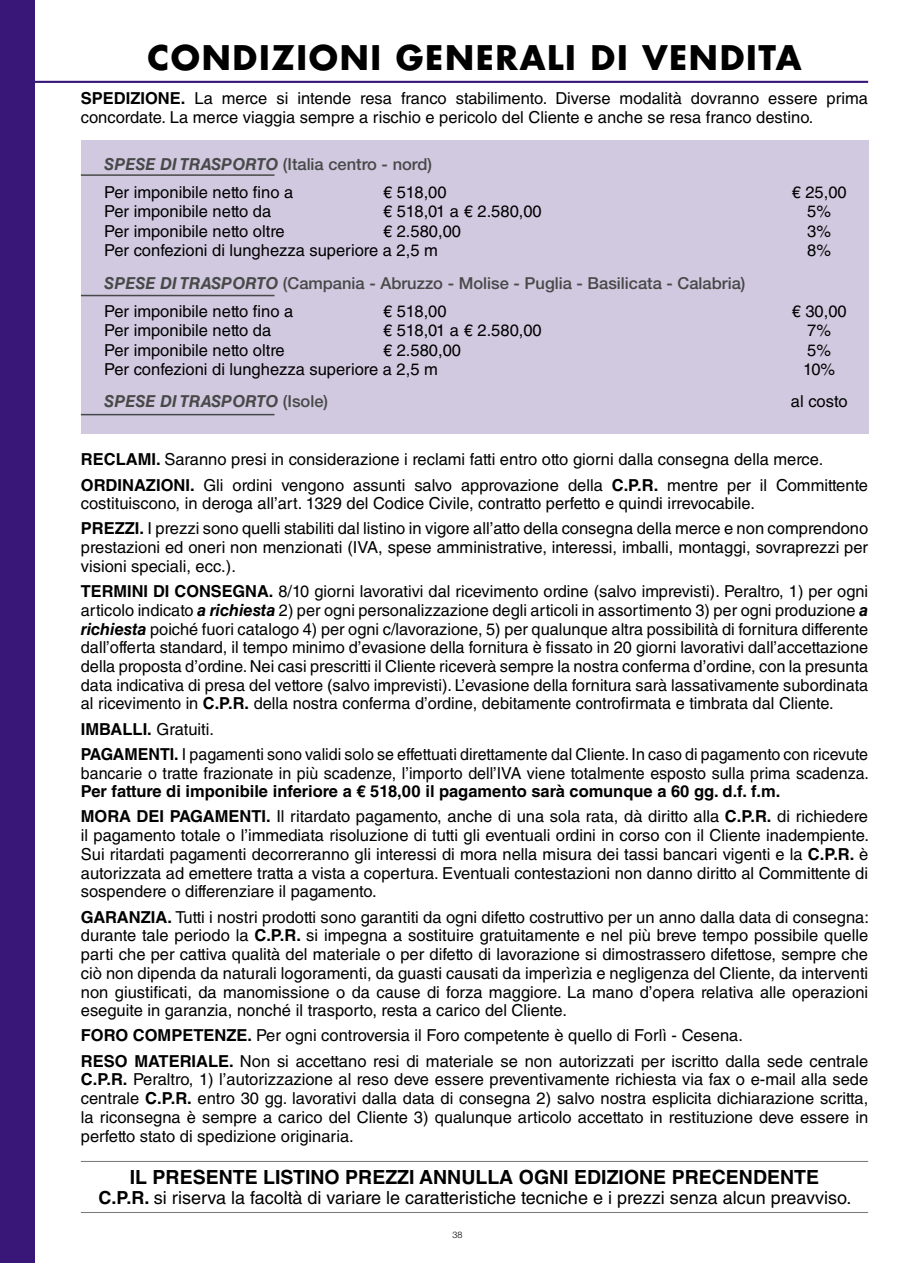
<style>
.page{position:relative;width:915px;height:1263px;background:#fff}
.page>*{position:absolute;margin:0;border:0;box-sizing:border-box;transform-origin:0 0}
.t1{font:700 33px "Futura Std";letter-spacing:.05em;color:#000}
.t2{font:700 19.5px "Helvetica LT Std";color:#000}
.t3{font:18px "Helvetica LT Std";color:#000}
.t4{font:16.5px/18.8px "Helvetica LT Std";color:#000}
.t5{font:700 16.5px/25.2px "Helvetica LT Std";color:#000}
.t6{font:500 16.5px "Helvetica Neue LT Std";color:#484848}
.t7{font:italic 700 16.5px "Helvetica LT Std";color:#484848}
.t8{font:300 9px "Helvetica Neue LT Std";color:#000}
.s1{font-weight:700}
.s2{font-family:"Helvetica LT Std";font-weight:700;font-style:italic}
.s3{font-family:"Helvetica Neue LT Std";font-weight:500;font-style:normal}
.s4{font-weight:700;font-style:italic}
.s5{font-weight:400}
</style>
<div class="page">
<div style="left:81px;top:140px;width:786px;height:294px;background:#d0c9e0"></div>
<div style="left:0;top:0;width:34px;height:1263px;background:#381778"></div>
<hr style="left:34px;top:81px;width:833px;height:2px;background:#381778">
<hr style="left:81px;top:174px;width:193px;height:2px;background:#484848">
<hr style="left:81px;top:295px;width:193px;height:1px;background:#484848">
<hr style="left:81px;top:414px;width:193px;height:1px;background:#484848">
<hr style="left:81px;top:1212px;width:786px;height:1px;background:#7c7c7c">
<hr style="left:81px;top:1161px;width:786px;height:1px;background:#7c7c7c">
<h1 class="t1" style="left:147px;top:35px;width:655px">CONDIZIONI GENERALI DI VENDITA</h1>
<p class="t4" style="left:81px;top:88px;width:788px;line-height:19.5px"><span class="s1">SPEDIZIONE.</span> La merce si intende resa franco stabilimento. Diverse modalità dovranno essere prima concordate. La merce viaggia sempre a rischio e pericolo del Cliente e anche se resa franco destino.</p>
<p class="t6" style="left:104px;top:154px;width:329px"><span class="s2">SPESE DI TRASPORTO</span> (Italia centro - nord)</p>
<p class="t4" style="left:104px;top:183px;width:190px">Per imponibile netto fino a</p>
<p class="t4" style="left:383px;top:183px;width:65px">€ 518,00</p>
<p class="t4" style="left:791px;top:183px;width:57px">€ 25,00</p>
<p class="t4" style="left:104px;top:202px;width:168px">Per imponibile netto da</p>
<p class="t4" style="left:383px;top:202px;width:160px">€ 518,01 a € 2.580,00</p>
<p class="t4" style="left:807px;top:202px;width:25px">5%</p>
<p class="t4" style="left:104px;top:222px;width:182px">Per imponibile netto oltre</p>
<p class="t4" style="left:383px;top:222px;width:79px">€ 2.580,00</p>
<p class="t4" style="left:807px;top:222px;width:25px">3%</p>
<p class="t4" style="left:104px;top:241px;width:335px">Per confezioni di lunghezza superiore a 2,5 m</p>
<p class="t4" style="left:807px;top:241px;width:25px">8%</p>
<p class="t6" style="left:104px;top:273px;width:642px"><span class="s2">SPESE DI TRASPORTO</span> (Campania - Abruzzo - Molise - Puglia - Basilicata - Calabria)</p>
<p class="t4" style="left:104px;top:301px;width:190px">Per imponibile netto fino a</p>
<p class="t4" style="left:383px;top:301px;width:65px">€ 518,00</p>
<p class="t4" style="left:791px;top:301px;width:57px">€ 30,00</p>
<p class="t4" style="left:104px;top:321px;width:168px">Per imponibile netto da</p>
<p class="t4" style="left:383px;top:321px;width:160px">€ 518,01 a € 2.580,00</p>
<p class="t4" style="left:807px;top:321px;width:25px">7%</p>
<p class="t4" style="left:104px;top:340px;width:182px">Per imponibile netto oltre</p>
<p class="t4" style="left:383px;top:340px;width:79px">€ 2.580,00</p>
<p class="t4" style="left:807px;top:340px;width:25px">5%</p>
<p class="t4" style="left:104px;top:360px;width:335px">Per confezioni di lunghezza superiore a 2,5 m</p>
<p class="t4" style="left:802px;top:360px;width:34px">10%</p>
<p class="t7" style="left:104px;top:391px;width:225px">SPESE DI TRASPORTO <span class="s3">(Isole)</span></p>
<p class="t4" style="left:790px;top:392px;width:58px">al costo</p>
<p class="t4" style="left:81px;top:447px;width:788px;line-height:25.2px"><span class="s1">RECLAMI.</span> Saranno presi in considerazione i reclami fatti entro otto giorni dalla consegna della merce.<br><span class="s1">ORDINAZIONI.</span> Gli ordini vengono assunti salvo approvazione della <span class="s1">C.P.R.</span> mentre per il Committente</p>
<p class="t4" style="left:81px;top:491px;width:788px;line-height:25.2px">costituiscono, in deroga all’art. 1329 del Codice Civile, contratto perfetto e quindi irrevocabile.<br><span class="s1">PREZZI.</span> I prezzi sono quelli stabiliti dal listino in vigore all’atto della consegna della merce e non comprendono</p>
<p class="t4" style="left:81px;top:538px;width:788px">prestazioni ed oneri non menzionati (IVA, spese amministrative, interessi, imballi, montaggi, sovraprezzi per visioni speciali, ecc.).</p>
<p class="t4" style="left:81px;top:582px;width:788px;text-align:justify"><span class="s1">TERMINI DI CONSEGNA.</span> 8/10 giorni lavorativi dal ricevimento ordine (salvo imprevisti). Peraltro, 1) per ogni articolo indicato <span class="s4">a richiesta</span> 2) per ogni personalizzazione degli articoli in assortimento 3) per ogni produzione <span class="s4">a richiesta</span> poiché fuori catalogo 4) per ogni c/lavorazione, 5) per qualunque altra possibilità di fornitura differente dall’offerta standard, il tempo minimo d’evasione della fornitura è fissato in 20 giorni lavorativi dall’accettazione della proposta d’ordine. Nei casi prescritti il Cliente riceverà sempre la nostra conferma d’ordine, con la presunta data indicativa di presa del vettore (salvo imprevisti). L’evasione della fornitura sarà lassativamente subordinata al ricevimento in <span class="s1">C.P.R.</span> della nostra conferma d’ordine, debitamente controfirmata e timbrata dal Cliente.</p>
<p class="t4" style="left:81px;top:716px;width:788px;line-height:25.2px"><span class="s1">IMBALLI.</span> Gratuiti.<br><span class="s1">PAGAMENTI.</span> I pagamenti sono validi solo se effettuati direttamente dal Cliente. In caso di pagamento con ricevute</p>
<p class="t4" style="left:81px;top:763px;width:789px">bancarie o tratte frazionate in più scadenze, l’importo dell’IVA viene totalmente esposto sulla prima scadenza.</p>
<p class="t5" style="left:81px;top:779px;width:788px">Per fatture di imponibile inferiore a € 518,00 il pagamento sarà comunque a 60 gg. d.f. f.m.<br>MORA DEI PAGAMENTI. <span class="s5">Il ritardato pagamento, anche di una sola rata, dà diritto alla</span> C.P.R. <span class="s5">di richiedere</span></p>
<p class="t4" style="left:81px;top:826px;width:789px;text-align:justify">il pagamento totale o l’immediata risoluzione di tutti gli eventuali ordini in corso con il Cliente inadempiente.<br>Sui ritardati pagamenti decorreranno gli interessi di mora nella misura dei tassi bancari vigenti e la <span class="s1">C.P.R.</span> è autorizzata ad emettere tratta a vista a copertura. Eventuali contestazioni non danno diritto al Committente di sospendere o differenziare il pagamento.</p>
<p class="t4" style="left:81px;top:907px;width:789px;text-align:justify"><span class="s1">GARANZIA.</span> Tutti i nostri prodotti sono garantiti da ogni difetto costruttivo per un anno dalla data di consegna: durante tale periodo la <span class="s1">C.P.R.</span> si impegna a sostituire gratuitamente e nel più breve tempo possibile quelle parti che per cattiva qualità del materiale o per difetto di lavorazione si dimostrassero difettose, sempre che ciò non dipenda da naturali logoramenti, da guasti causati da imperìzia e negligenza del Cliente, da interventi non giustificati, da manomissione o da cause di forza maggiore. La mano d’opera relativa alle operazioni eseguite in garanzia, nonché il trasporto, resta a carico del Cliente.</p>
<p class="t4" style="left:81px;top:1023px;width:788px;line-height:25.2px"><span class="s1">FORO COMPETENZE.</span> Per ogni controversia il Foro competente è quello di Forlì - Cesena.<br><span class="s1">RESO MATERIALE.</span> Non si accettano resi di materiale se non autorizzati per iscritto dalla sede centrale</p>
<p class="t4" style="left:81px;top:1070px;width:788px;text-align:justify"><span class="s1">C.P.R.</span> Peraltro, 1) l’autorizzazione al reso deve essere preventivamente richiesta via fax o e-mail alla sede centrale <span class="s1">C.P.R.</span> entro 30 gg. lavorativi dalla data di consegna 2) salvo nostra esplicita dichiarazione scritta, la riconsegna è sempre a carico del Cliente 3) qualunque articolo accettato in restituzione deve essere in perfetto stato di spedizione originaria.</p>
<p class="t2" style="left:130px;top:1165px;width:690px">IL PRESENTE LISTINO PREZZI ANNULLA OGNI EDIZIONE PRECENDENTE</p>
<p class="t3" style="left:98px;top:1187px;width:754px"><span class="s1">C.P.R.</span> si riserva la facoltà di variare le caratteristiche tecniche e i prezzi senza alcun preavviso.</p>
<p class="t8" style="left:452px;top:1229px;width:12px">38</p>
</div>
